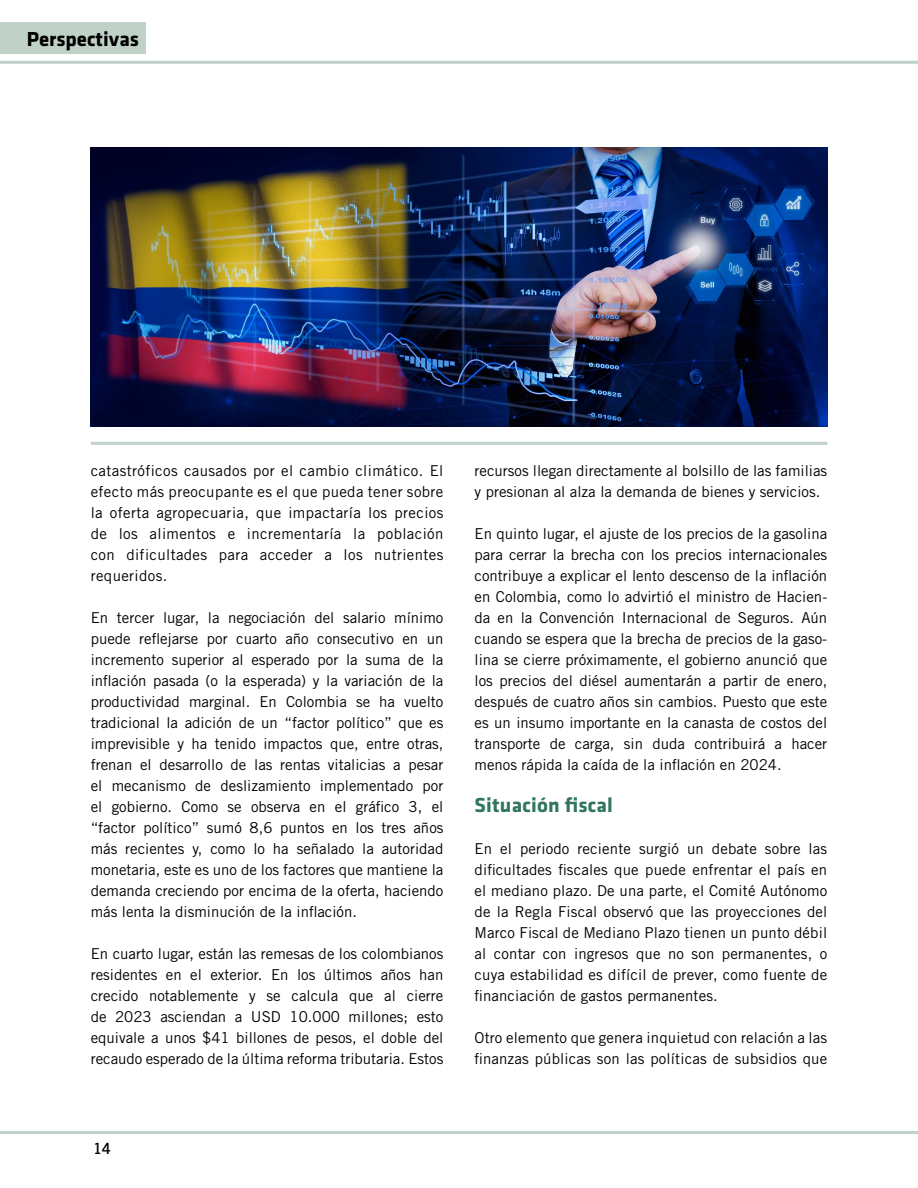
<style>
.page{position:relative;width:918px;height:1188px;background:#fff}
.page>*{position:absolute;margin:0;border:0;box-sizing:border-box;transform-origin:0 0}
.t1{font:700 21px "Klavika";letter-spacing:.01em;color:#31765b}
.t2{font:700 21px "Klavika";color:#000}
.t3{font:15px/21px "Trade Gothic LT Std";color:#000;text-align:justify}
.t4{font:15px "Collator";color:#000}
</style>
<div class="page">
<hr style="left:0;top:61px;width:918px;height:3px;background:#c0d2c8">
<hr style="left:0;top:1131px;width:918px;height:3px;background:#c0d2c8">
<div style="left:0;top:22px;width:146px;height:32px;background:#c0d2c8"></div>
<img style="left:91px;top:148px;width:736px;height:279px">
<hr style="left:91px;top:442px;width:736px;height:3px;background:#c0d2c8">
<h1 class="t2" style="left:27px;top:27px;width:114px">Perspectivas</h1>
<p class="t3" style="left:91px;top:460px;width:354px">catastróficos causados por el cambio climático. El efecto más preocupante es el que pueda tener sobre la oferta agropecuaria, que impactaría los precios de los alimentos e incrementaría la población con dificultades para acceder a los nutrientes requeridos.</p>
<p class="t3" style="left:91px;top:607px;width:354px">En tercer lugar, la negociación del salario mínimo puede reflejarse por cuarto año consecutivo en un incremento superior al esperado por la suma de la inflación pasada (o la esperada) y la variación de la productividad marginal. En Colombia se ha vuelto tradicional la adición de un “factor político” que es imprevisible y ha tenido impactos que, entre otras, frenan el desarrollo de las rentas vitalicias a pesar el mecanismo de deslizamiento implementado por el gobierno. Como se observa en el gráfico 3, el “factor político” sumó 8,6 puntos en los tres años más recientes y, como lo ha señalado la autoridad monetaria, este es uno de los factores que mantiene la demanda creciendo por encima de la oferta, haciendo más lenta la disminución de la inflación.</p>
<p class="t3" style="left:91px;top:943px;width:354px">En cuarto lugar, están las remesas de los colombianos residentes en el exterior. En los últimos años han crecido notablemente y se calcula que al cierre de 2023 asciendan a USD 10.000 millones; esto equivale a unos $41 billones de pesos, el doble del recaudo esperado de la última reforma tributaria. Estos</p>
<p class="t4" style="left:94px;top:1140px;width:18px">14</p>
<p class="t3" style="left:475px;top:460px;width:354px">recursos llegan directamente al bolsillo de las familias y presionan al alza la demanda de bienes y servicios.</p>
<p class="t3" style="left:475px;top:523px;width:354px">En quinto lugar, el ajuste de los precios de la gasolina para cerrar la brecha con los precios internacionales contribuye a explicar el lento descenso de la inflación en Colombia, como lo advirtió el ministro de Hacien&shy;da en la Convención Internacional de Seguros. Aún cuando se espera que la brecha de precios de la gaso&shy;lina se cierre próximamente, el gobierno anunció que los precios del diésel aumentarán a partir de enero, después de cuatro años sin cambios. Puesto que este es un insumo importante en la canasta de costos del transporte de carga, sin duda contribuirá a hacer menos rápida la caída de la inflación en 2024.</p>
<h1 class="t1" style="left:475px;top:793px;width:140px">Situación fiscal</h1>
<p class="t3" style="left:475px;top:838px;width:354px">En el periodo reciente surgió un debate sobre las dificultades fiscales que puede enfrentar el país en el mediano plazo. De una parte, el Comité Autónomo de la Regla Fiscal observó que las proyecciones del Marco Fiscal de Mediano Plazo tienen un punto débil al contar con ingresos que no son permanentes, o cuya estabilidad es difícil de prever, como fuente de financiación de gastos permanentes.</p>
<p class="t3" style="left:475px;top:1027px;width:354px">Otro elemento que genera inquietud con relación a las finanzas públicas son las políticas de subsidios que</p>
</div>
